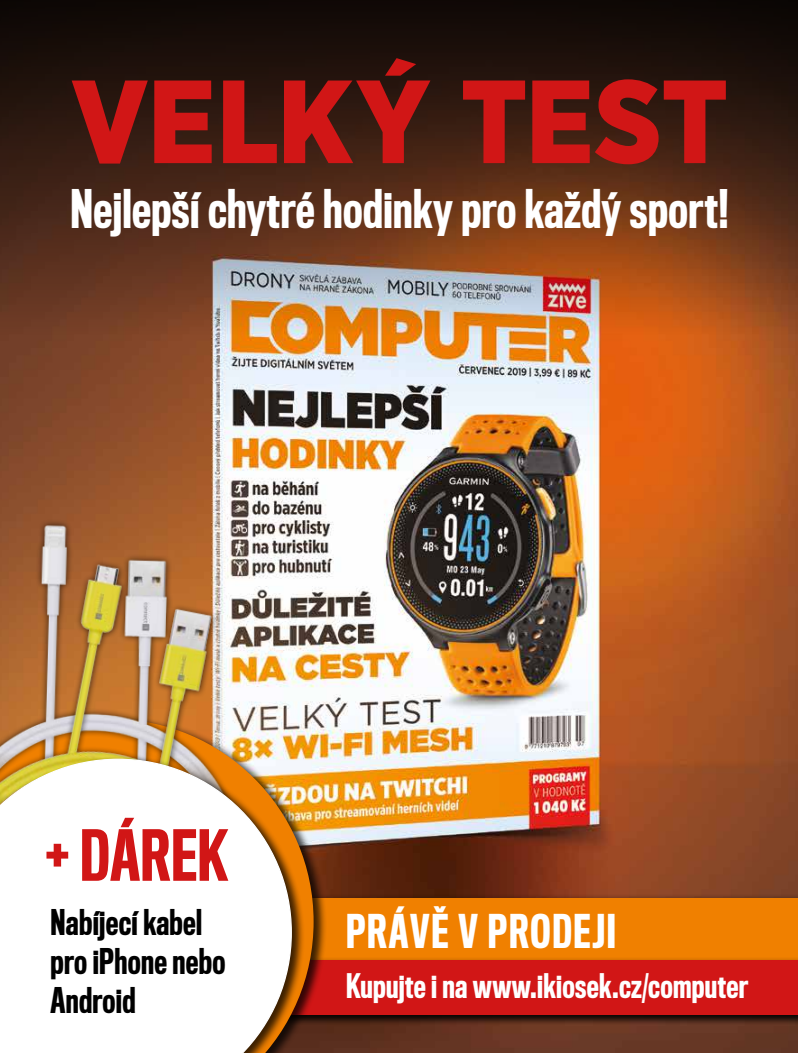
<style>
.page{position:relative;width:798px;height:1053px;background:#fff}
.page>*{position:absolute;margin:0;border:0;box-sizing:border-box;transform-origin:0 0}
.t1{font:900 117.88px "Gotham Narrow";color:#d11616}
.t2{font:500 64.62px "Titling Gothic FB Comp";letter-spacing:.01em;color:#d11616}
.t3{font:500 48.88px "Titling Gothic FB Comp";letter-spacing:.01em;color:#fff}
.t4{font:500 42.75px "Titling Gothic FB Comp";letter-spacing:.04em;color:#fff}
.t5{font:500 32.62px/39.2px "Titling Gothic FB Comp";letter-spacing:.01em;color:#000}
.t6{font:500 31.12px "Titling Gothic FB Comp";letter-spacing:.01em;color:#fff}
</style>
<div class="page">
<img style="left:0;top:357px;width:797px;height:695px">
<div style="left:0;top:893px;width:797px;height:131px;background:#000;opacity:.75"></div>
<div style="left:0;top:898px;width:797px;height:117px;background:#f08000"></div>
<svg style="left:0;top:0;width:797px;height:357px;background:#5a3521"></svg>
<div style="left:0;top:956px;width:797px;height:68px;background:#000;opacity:.75"></div>
<div style="left:0;top:960px;width:797px;height:54px;background:#d11616"></div>
<img style="left:0;top:490px;width:277px;height:15px">
<img style="left:0;top:505px;width:332px;height:410px">
<div style="left:0;top:755px;width:305px;height:297px;background:#000;opacity:.75"></div>
<svg style="left:0;top:758px;width:292px;height:294px"></svg>
<h1 class="t1" style="left:71px;top:44px;width:658px">VELKÝ TEST</h1>
<p class="t3" style="left:70px;top:178px;width:659px">Nejlepší chytré hodinky pro každý sport!</p>
<h2 class="t2" style="left:46px;top:815px;width:184px">+ DÁREK</h2>
<p class="t5" style="left:50px;top:901px;width:176px">Nabíjecí kabel pro iPhone nebo<br>Android</p>
<p class="t4" style="left:346px;top:904px;width:271px">PRÁVĚ V PRODEJI</p>
<p class="t6" style="left:346px;top:966px;width:403px">Kupujte i na www.ikiosek.cz/computer</p>
</div>
